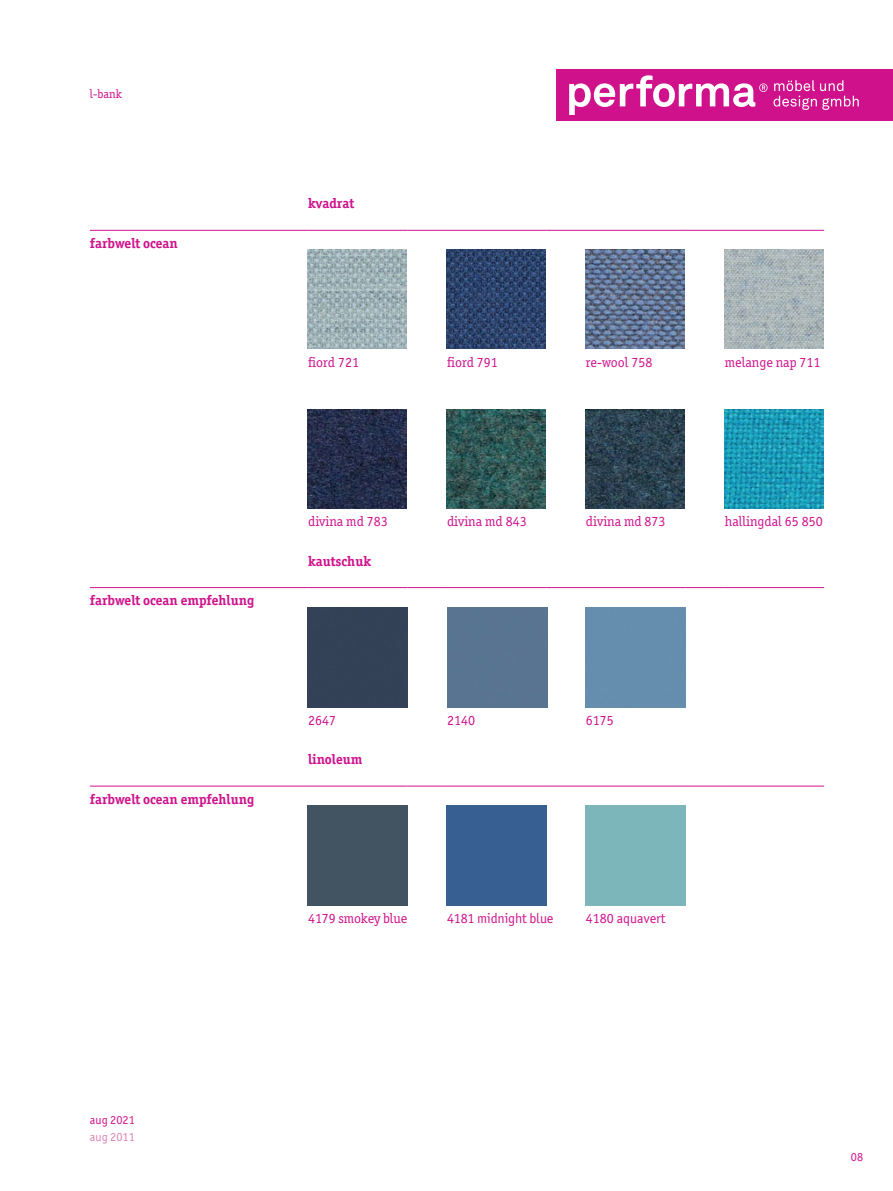
<style>
.page{position:relative;width:893px;height:1191px;background:#fff}
.page>*{position:absolute;margin:0;border:0;box-sizing:border-box;transform-origin:0 0}
.t1{font:14px "Officina Serif ITC Pro";color:#cf128c}
.t2{font:700 14px "Officina Serif ITC Pro";color:#cf128c}
.t3{font:14px "Officina Sans ITC Pro";color:#cf128c}
.t4{font:12.25px "Officina Sans ITC Pro";color:#cf128c}
.t5{font:12.25px "Officina Sans ITC Pro";color:#dd82b6}
.t6{font:12.25px "Officina Serif ITC Pro";color:#cf128c}
</style>
<div class="page">
<hr style="left:90px;top:230px;width:218px;height:1px;background:#cf128c">
<hr style="left:308px;top:230px;width:99px;height:1px;background:#cf128c">
<hr style="left:407px;top:230px;width:40px;height:1px;background:#cf128c">
<hr style="left:447px;top:230px;width:99px;height:1px;background:#cf128c">
<hr style="left:546px;top:230px;width:40px;height:1px;background:#cf128c">
<hr style="left:586px;top:230px;width:99px;height:1px;background:#cf128c">
<hr style="left:685px;top:230px;width:40px;height:1px;background:#cf128c">
<hr style="left:725px;top:230px;width:99px;height:1px;background:#cf128c">
<hr style="left:90px;top:587px;width:218px;height:1px;background:#cf128c">
<hr style="left:308px;top:587px;width:99px;height:1px;background:#cf128c">
<hr style="left:407px;top:587px;width:40px;height:1px;background:#cf128c">
<hr style="left:447px;top:587px;width:99px;height:1px;background:#cf128c">
<hr style="left:546px;top:587px;width:40px;height:1px;background:#cf128c">
<hr style="left:586px;top:587px;width:99px;height:1px;background:#cf128c">
<hr style="left:685px;top:587px;width:40px;height:1px;background:#cf128c">
<hr style="left:725px;top:587px;width:99px;height:1px;background:#cf128c">
<hr style="left:90px;top:786px;width:218px;height:1px;background:#cf128c">
<hr style="left:308px;top:786px;width:99px;height:1px;background:#cf128c">
<hr style="left:407px;top:786px;width:40px;height:1px;background:#cf128c">
<hr style="left:447px;top:786px;width:99px;height:1px;background:#cf128c">
<hr style="left:546px;top:786px;width:40px;height:1px;background:#cf128c">
<hr style="left:586px;top:786px;width:99px;height:1px;background:#cf128c">
<hr style="left:685px;top:786px;width:40px;height:1px;background:#cf128c">
<hr style="left:725px;top:786px;width:99px;height:1px;background:#cf128c">
<img style="left:308px;top:409px;width:99px;height:99px">
<img style="left:446px;top:409px;width:100px;height:99px">
<img style="left:585px;top:409px;width:99px;height:99px">
<img style="left:724px;top:409px;width:99px;height:99px">
<img style="left:308px;top:249px;width:99px;height:99px">
<img style="left:447px;top:249px;width:99px;height:99px">
<img style="left:724px;top:249px;width:99px;height:99px">
<img style="left:585px;top:249px;width:100px;height:99px">
<div style="left:447px;top:608px;width:100px;height:100px;background:#597491"></div>
<div style="left:308px;top:608px;width:100px;height:100px;background:#344158"></div>
<div style="left:586px;top:608px;width:100px;height:100px;background:#658eae"></div>
<div style="left:308px;top:805px;width:100px;height:100px;background:#425362"></div>
<div style="left:446px;top:805px;width:100px;height:100px;background:#375f92"></div>
<div style="left:556px;top:69px;width:337px;height:52px;background:#cf128c"></div>
<svg style="left:569px;top:75px;width:290px;height:40px"></svg>
<p class="t6" style="left:90px;top:87px;width:33px">l-bank</p>
<p class="t2" style="left:90px;top:235px;width:89px">farbwelt ocean</p>
<p class="t2" style="left:308px;top:195px;width:47px">kvadrat</p>
<p class="t1" style="left:308px;top:354px;width:52px">fiord 721</p>
<p class="t1" style="left:447px;top:354px;width:52px">fiord 791</p>
<p class="t1" style="left:586px;top:354px;width:68px">re-wool 758</p>
<p class="t1" style="left:725px;top:354px;width:97px">melange nap 711</p>
<p class="t2" style="left:90px;top:592px;width:166px">farbwelt ocean empfehlung</p>
<p class="t2" style="left:90px;top:790px;width:166px">farbwelt ocean empfehlung</p>
<p class="t1" style="left:308px;top:513px;width:81px">divina md 783</p>
<p class="t1" style="left:447px;top:513px;width:81px">divina md 843</p>
<p class="t1" style="left:586px;top:513px;width:81px">divina md 873</p>
<p class="t1" style="left:725px;top:513px;width:99px">hallingdal 65 850</p>
<p class="t2" style="left:308px;top:552px;width:64px">kautschuk</p>
<p class="t3" style="left:308px;top:711px;width:29px">2647</p>
<p class="t3" style="left:447px;top:711px;width:29px">2140</p>
<p class="t3" style="left:586px;top:711px;width:29px">6175</p>
<p class="t2" style="left:308px;top:751px;width:56px">linoleum</p>
<p class="t1" style="left:308px;top:910px;width:101px">4179 smokey blue</p>
<p class="t3" style="left:447px;top:910px;width:108px">4181 midnight blue</p>
<p class="t3" style="left:586px;top:910px;width:81px">4180 aquavert</p>
<p class="t4" style="left:90px;top:1112px;width:46px">aug 2021</p>
<p class="t5" style="left:90px;top:1130px;width:46px">aug 2011</p>
<p class="t4" style="left:851px;top:1149px;width:14px">08</p>
</div>
